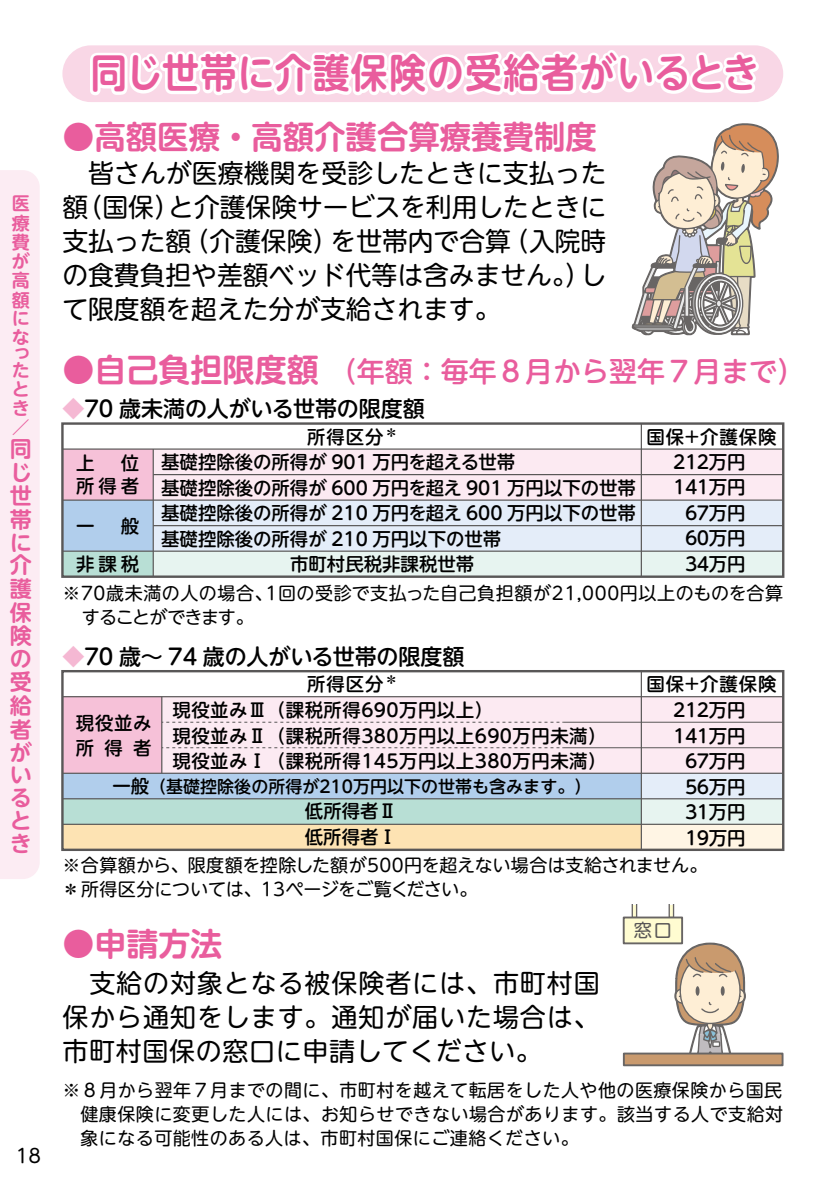
<style>
.page{position:relative;width:840px;height:1191px;background:#fff}
.page>*{position:absolute;margin:0;border:0;box-sizing:border-box;transform-origin:0 0}
.t1{font:700 40px "UD Shin M Go Pro De";letter-spacing:.03em;color:#e95d9d;scale:.92 1}
.t2{font:700 32px "UD Shin M Go Pro De";color:#e95d9d}
.t3{font:500 28px "UD Shin M Go Pro";color:#e95d9d}
.t4{font:26px/34px "UD Shin M Go Pro";letter-spacing:.01em;color:#000;text-align:justify}
.t5{font:500 22px "UD Shin M Go Pro";letter-spacing:-.005em;color:#000}
.t6{font:700 22px/23.2px "UD Shin M Go Pro De";color:#e95d9d;text-align:justify}
.t7{font:19px "UD Shin M Go Pro";color:#000}
.t8{font:500 18.4px/25.4px "UD Shin M Go Pro";color:#000}
.t9{font:500 18.4px/25.6px "UD Shin M Go Pro";letter-spacing:.025em;color:#000}
.t10{font:500 18.4px/25.6px "UD Shin M Go Pro";letter-spacing:-.18em;color:#000;text-align:right}
.t11{font:18.2px "UD Shin M Go Pro";color:#595757}
.t12{font:18px/24px "UD Shin M Go Pro";letter-spacing:.025em;color:#000}
.t13{font:18px/24px "UD Shin M Go Pro";letter-spacing:-.005em;color:#000}
.t14{font:700 18px/19px "UD Shin M Go Pro De";color:#e95d9d;text-align:justify}
.t15{font:500 17px "UD Shin M Go Pro";color:#000}
.s1{font-family:"UD Shin M Go Pro De";font-weight:700;font-size:32px}
.s2{color:#f5b8d3}
.s3{font-size:18.4px}
</style>
<div class="page">
<div style="left:0;top:170px;width:40px;height:709px;background:#fcecf3"></div>
<div style="left:62px;top:449px;width:91px;height:51px;background:#f6c1d8"></div>
<div style="left:153px;top:449px;width:629px;height:57px;background:#fceaf2"></div>
<div style="left:62px;top:696px;width:100px;height:77px;background:#f6c1d8"></div>
<div style="left:162px;top:696px;width:620px;height:77px;background:#fceaf2"></div>
<div style="left:62px;top:773px;width:579px;height:25px;background:#b1ceec"></div>
<div style="left:641px;top:773px;width:141px;height:25px;background:#e4edf9"></div>
<div style="left:62px;top:798px;width:579px;height:26px;background:#b8dfd5"></div>
<div style="left:641px;top:798px;width:141px;height:26px;background:#e7f4f0"></div>
<div style="left:62px;top:824px;width:579px;height:26px;background:#fde3b3"></div>
<div style="left:641px;top:824px;width:141px;height:26px;background:#fff5e4"></div>
<div style="left:62px;top:500px;width:91px;height:51px;background:#b1ceec"></div>
<div style="left:153px;top:500px;width:629px;height:51px;background:#e4edf9"></div>
<div style="left:62px;top:551px;width:91px;height:25px;background:#b8dfd5"></div>
<div style="left:153px;top:551px;width:629px;height:25px;background:#e7f4f0"></div>
<svg style="left:668px;top:941px;width:78px;height:111px"></svg>
<div style="left:623px;top:1053px;width:159px;height:12px;background:#c99a6e"></div>
<div style="left:622px;top:1052px;width:161px;height:14px;border:2px solid #686564"></div>
<svg style="left:631px;top:904px;width:6px;height:12px"></svg>
<svg style="left:668px;top:904px;width:5px;height:12px"></svg>
<div style="left:623px;top:917px;width:58px;height:26px;background:#fffcd1"></div>
<div style="left:622px;top:916px;width:60px;height:28px;border:2px solid #686564"></div>
<div style="left:62px;top:45px;width:720px;height:57px;background:#f9d7e6;border-radius:28px"></div>
<svg style="left:87px;top:45px;width:692px;height:393px"></svg>
<div style="left:61px;top:422px;width:723px;height:156px;border:2px solid #595757"></div>
<hr style="left:62px;top:448px;width:720px;height:2px;background:#595757">
<hr style="left:153px;top:474px;width:629px;height:1px;background:#595757">
<hr style="left:62px;top:499px;width:720px;height:2px;background:#595757">
<hr style="left:153px;top:525px;width:629px;height:1px;background:#595757">
<hr style="left:62px;top:550px;width:720px;height:2px;background:#595757">
<hr style="left:640px;top:423px;width:1px;height:153px;background:#595757">
<hr style="left:152px;top:449px;width:2px;height:127px;background:#595757">
<div style="left:61px;top:670px;width:723px;height:181px;border:2px solid #595757"></div>
<hr style="left:62px;top:696px;width:720px;height:1px;background:#595757">
<hr style="left:62px;top:772px;width:720px;height:2px;background:#595757">
<hr style="left:563px;top:722px;width:219px;height:1px;background:#595757">
<hr style="left:563px;top:747px;width:219px;height:1px;background:#595757">
<svg style="left:162px;top:747px;width:401px;height:1px"></svg>
<svg style="left:162px;top:721px;width:401px;height:1px"></svg>
<hr style="left:62px;top:798px;width:720px;height:1px;background:#595757">
<hr style="left:62px;top:823px;width:720px;height:2px;background:#595757">
<hr style="left:640px;top:671px;width:1px;height:179px;background:#595757">
<hr style="left:161px;top:696px;width:1px;height:77px;background:#595757">
<p class="t14" style="left:12px;top:193px;width:20px">医療費が高額にな</p>
<p class="t14" style="left:12px;top:344px;width:18px;line-height:16.8px">った</p>
<p class="t14" style="left:12px;top:379px;width:18px">とき／</p>
<p class="t6" style="left:10px;top:436px;width:24px">同じ世帯に介護保険の受給者がいるとき</p>
<p class="t7" style="left:16px;top:1140px;width:27px">18</p>
<h1 class="t1" style="left:90px;top:41px;width:728px">同じ世帯に介護保険の受給者がいるとき</h1>
<h2 class="t2" style="left:62px;top:111px;width:535px">●高額医療・高額介護合算療養費制度</h2>
<h3 class="t4" style="left:62px;top:155px;width:545px">　皆さんが医療機関を受診したときに支払った額（国保）と介護保険サービスを利用したときに支払った額（介護保険）を世帯内で合算（入院時の食費負担や差額ベッド代等は含みません。）して限度額を超えた分が支給されます。</h3>
<h3 class="t3" style="left:62px;top:348px;width:743px"><span class="s1">●自己負担限度額</span>（年額：毎年８月から翌年７月まで）</h3>
<p class="t5" style="left:62px;top:390px;width:364px"><span class="s2">◆</span>70 歳未満の人がいる世帯の限度額</p>
<p class="t8" style="left:161px;top:423px;width:476px;text-indent:146px">所得区分<sup>＊<br></sup>基礎控除後の所得が 901 万円を超える世帯<br>基礎控除後の所得が 600 万円を超え 901 万円以下の世帯基礎控除後の所得が 210 万円を超え 600 万円以下の世帯基礎控除後の所得が 210 万円以下の世帯<br>　　　　　　　市町村民税非課税世帯</p>
<p class="t8" style="left:646px;top:423px;width:131px">国保＋介護保険</p>
<p class="t10" style="left:670px;top:448px;width:77px">２１２万円<br>１４１万円<br>６７万円<br>６０万円<br>３４万円</p>
<p class="t8" style="left:76px;top:451px;width:65px;line-height:22.6px;text-align:right">位<br>所得者</p>
<p class="t8" style="left:76px;top:449px;width:20px">上</p>
<p class="t8" style="left:76px;top:506px;width:65px;line-height:37.6px;text-align:right">般<br>非課税</p>
<p class="t8" style="left:76px;top:513px;width:20px">一</p>
<p class="t12" style="left:82px;top:580px;width:702px;text-indent:-19px">※70歳未満の人の場合、1回の受診で支払った自己負担額が21,000円以上のものを合算することができます。</p>
<p class="t5" style="left:62px;top:638px;width:403px"><span class="s2">◆</span>70 歳～ 74 歳の人がいる世帯の限度額</p>
<p class="t8" style="left:307px;top:670px;width:93px">所得区分<sup>＊</sup></p>
<p class="t8" style="left:76px;top:709px;width:77px">現役並み所得者</p>
<p class="t9" style="left:172px;top:696px;width:435px">現役並みⅢ（課税所得690万円以上）<br>現役並みⅡ（課税所得380万円以上690万円未満）現役並みⅠ（課税所得145万円以上380万円未満）</p>
<p class="t15" style="left:112px;top:772px;width:480px"><span class="s3">一般</span>（基礎控除後の所得が210万円以下の世帯も含みます。）</p>
<p class="t8" style="left:305px;top:797px;width:94px">低所得者Ⅱ低所得者Ⅰ</p>
<p class="t8" style="left:646px;top:670px;width:131px">国保＋介護保険</p>
<p class="t10" style="left:670px;top:696px;width:77px">２１２万円<br>１４１万円<br>６７万円</p>
<p class="t8" style="left:681px;top:773px;width:65px;text-align:justify">５６万円３１万円１９万円</p>
<p class="t13" style="left:62px;top:852px;width:646px">※合算額から、限度額を控除した額が500円を超えない場合は支給されません。＊所得区分については、13ページをご覧ください。</p>
<h2 class="t2" style="left:62px;top:917px;width:162px">●申請方法</h2>
<h3 class="t4" style="left:62px;top:964px;width:538px">　支給の対象となる被保険者には、市町村国保から通知をします。通知が届いた場合は、市町村国保の窓口に申請してください。</h3>
<p class="t11" style="left:633px;top:915px;width:40px">窓口</p>
<p class="t12" style="left:80px;top:1077px;width:703px;text-align:justify;text-indent:-18px">※８月から翌年７月までの間に、市町村を越えて転居をした人や他の医療保険から国民健康保険に変更した人には、お知らせできない場合があります。該当する人で支給対象になる可能性のある人は、市町村国保にご連絡ください。</p>
</div>
